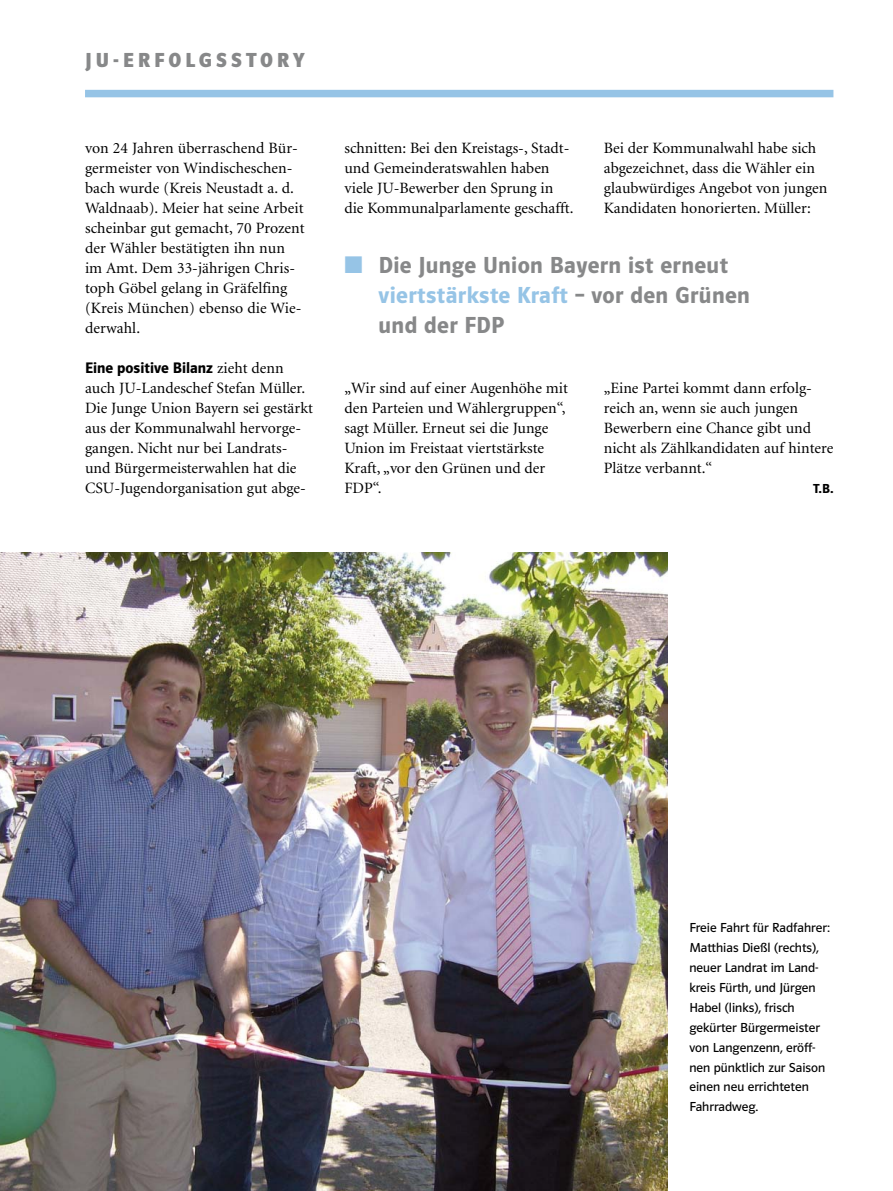
<style>
.page{position:relative;width:893px;height:1191px;background:#fff}
.page>*{position:absolute;margin:0;border:0;box-sizing:border-box;transform-origin:0 0}
.t1{font:600 24px/30px "Polo 22";letter-spacing:.015em;color:#878889}
.t2{font:700 21px "Polo 22";letter-spacing:.2em;color:#878889}
.t3{font:15.75px/20px "Minion";color:#000}
.t4{font:600 15.75px "Polo 22";color:#000}
.t5{font:13.5px/20px "Polo 22 Buch";color:#000}
.t6{font:600 13.5px "Polo 22";color:#000}
.s1{font-family:"Minion";font-weight:400}
.s2{color:#96c4e6}
</style>
<div class="page">
<div style="left:85px;top:90px;width:748px;height:7px;background:#96c4e6"></div>
<img style="left:0;top:552px;width:668px;height:638px">
<h2 class="t2" style="left:85px;top:52px;width:221px">JU-ERFOLGSSTORY</h2>
<p class="t3" style="left:85px;top:140px;width:221px">von 24 Jahren überraschend Bür&shy;germeister von Windischeschen&shy;bach wurde (Kreis Neustadt a. d.<br>Waldnaab). Meier hat seine Arbeit scheinbar gut gemacht, 70 Prozent der Wähler bestätigten ihn nun im Amt. Dem 33-jährigen Chris&shy;toph Göbel gelang in Gräfelfing (Kreis München) ebenso die Wie&shy;derwahl.</p>
<p class="t4" style="left:85px;top:362px;width:200px">Eine positive Bilanz <span class="s1">zieht denn</span></p>
<p class="t3" style="left:85px;top:379px;width:229px">auch JU-Landeschef Stefan Müller.<br>Die Junge Union Bayern sei gestärkt aus der Kommunalwahl hervorge&shy;gangen. Nicht nur bei Landrats&shy;und Bürgermeisterwahlen hat die CSU-Jugendorganisation gut abge-</p>
<p class="t3" style="left:344px;top:140px;width:230px">schnitten: Bei den Kreistags-, Stadt&shy;und Gemeinderatswahlen haben viele JU-Bewerber den Sprung in die Kommunalparlamente geschafft.</p>
<p class="t3" style="left:604px;top:140px;width:225px">Bei der Kommunalwahl habe sich abgezeichnet, dass die Wähler ein glaubwürdiges Angebot von jungen Kandidaten honorierten. Müller:</p>
<h1 class="t1" style="left:378px;top:252px;width:373px;text-indent:-34px"><span class="s2">■</span> Die Junge Union Bayern ist erneut <span class="s2">viertstärkste Kraft</span> – vor den Grünen und der FDP</h1>
<p class="t3" style="left:344px;top:379px;width:225px">„Wir sind auf einer Augenhöhe mit den Parteien und Wählergruppen“, sagt Müller. Erneut sei die Junge<br>Union im Freistaat viertstärkste<br>Kraft, „vor den Grünen und der<br>FDP“.</p>
<p class="t3" style="left:604px;top:379px;width:231px">„Eine Partei kommt dann erfolg&shy;reich an, wenn sie auch jungen<br>Bewerbern eine Chance gibt und nicht als Zählkandidaten auf hintere<br>Plätze verbannt.“</p>
<p class="t6" style="left:813px;top:483px;width:22px">T.B.</p>
<p class="t5" style="left:689px;top:918px;width:142px">Freie Fahrt für Radfahrer:<br>Matthias Dießl (rechts), neuer Landrat im Land&shy;kreis Fürth, und Jürgen<br>Habel (links), frisch gekürter Bürgermeister von Langenzenn, eröff&shy;nen pünktlich zur Saison einen neu errichteten<br>Fahrradweg.</p>
</div>
